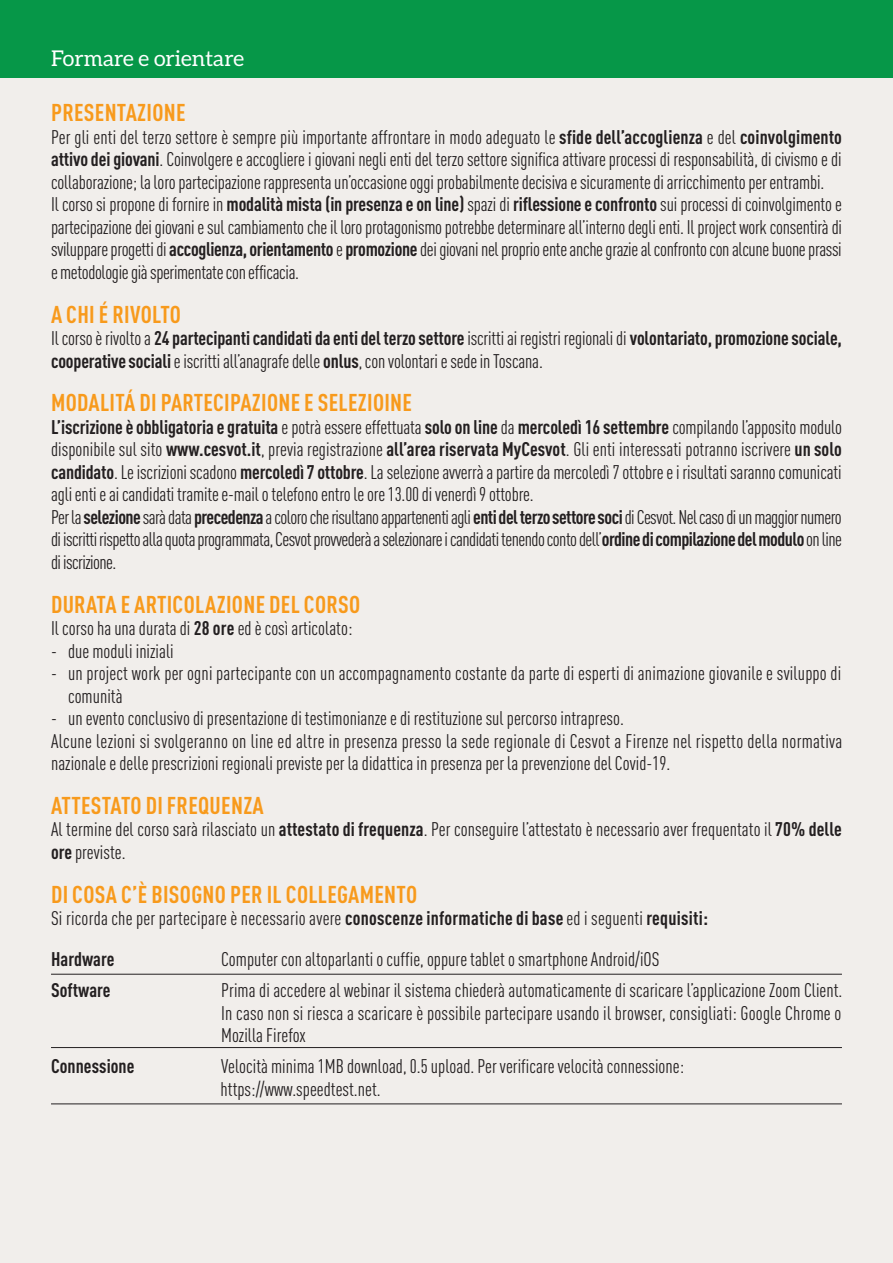
<style>
.page{position:relative;width:893px;height:1263px;background:#fff}
.page>*{position:absolute;margin:0;border:0;box-sizing:border-box;transform-origin:0 0}
.t1{font:700 condensed 24px "DIN Pro";letter-spacing:.015em;color:#f89a1c}
.t2{font:21.75px "Aleo";color:#fff}
.t3{font:condensed 19.5px/22.5px "DIN Pro";color:#231f20;text-align:justify}
.t4{font:700 condensed 19.5px "DIN Pro";letter-spacing:.005em;color:#231f20}
.s1{font-weight:700}
</style>
<div class="page">
<div style="left:0;top:60px;width:892px;height:1203px;background:#f1eeeb"></div>
<div style="left:0;top:0;width:893px;height:77px;background:#069748"></div>
<hr style="left:51px;top:974px;width:791px;height:1px;background:#231f20">
<hr style="left:51px;top:1047px;width:791px;height:1px;background:#231f20">
<hr style="left:51px;top:1103px;width:791px;height:1px;background:#231f20">
<p class="t2" style="left:51px;top:46px;width:195px">Formare e orientare</p>
<p class="t1" style="left:51px;top:95px;width:136px">PRESENTAZIONE</p>
<p class="t3" style="left:51px;top:124px;width:792px">Per gli enti del terzo settore è sempre più importante affrontare in modo adeguato le <span class="s1">sfide dell’accoglienza</span> e del <span class="s1">coinvolgimento attivo dei giovani</span>. Coinvolgere e accogliere i giovani negli enti del terzo settore significa attivare processi di responsabilità, di civismo e di collaborazione; la loro partecipazione rappresenta un’occasione oggi probabilmente decisiva e sicuramente di arricchimento per entrambi.</p>
<p class="t3" style="left:51px;top:192px;width:793px">Il corso si propone di fornire in <span class="s1">modalità mista (in presenza e on line)</span> spazi di <span class="s1">riflessione e confronto</span> sui processi di coinvolgimento e partecipazione dei giovani e sul cambiamento che il loro protagonismo potrebbe determinare all’interno degli enti. Il project work consentirà di sviluppare progetti di <span class="s1">accoglienza, orientamento</span> e <span class="s1">promozione</span> dei giovani nel proprio ente anche grazie al confronto con alcune buone prassi e metodologie già sperimentate con efficacia.</p>
<p class="t1" style="left:51px;top:296px;width:132px">A CHI É RIVOLTO</p>
<p class="t3" style="left:51px;top:325px;width:792px">Il corso è rivolto a <span class="s1">24 partecipanti candidati da enti del terzo settore</span> iscritti ai registri regionali di <span class="s1">volontariato, promozione sociale, cooperative sociali</span> e iscritti all’anagrafe delle <span class="s1">onlus</span>, con volontari e sede in Toscana.</p>
<p class="t1" style="left:51px;top:385px;width:363px">MODALITÁ DI PARTECIPAZIONE E SELEZIOINE</p>
<p class="t3" style="left:51px;top:414px;width:792px"><span class="s1">L’iscrizione è obbligatoria e gratuita</span> e potrà essere effettuata <span class="s1">solo on line</span> da <span class="s1">mercoledì 16 settembre</span> compilando l’apposito modulo disponibile sul sito <span class="s1">www.cesvot.it</span>, previa registrazione <span class="s1">all’area riservata MyCesvot</span>. Gli enti interessati potranno iscrivere <span class="s1">un solo candidato</span>. Le iscrizioni scadono <span class="s1">mercoledì 7 ottobre</span>. La selezione avverrà a partire da mercoledì 7 ottobre e i risultati saranno comunicati agli enti e ai candidati tramite e-mail o telefono entro le ore 13.00 di venerdì 9 ottobre.</p>
<p class="t3" style="left:51px;top:504px;width:792px">Per la <span class="s1">selezione</span> sarà data <span class="s1">precedenza</span> a coloro che risultano appartenenti agli <span class="s1">enti del terzo settore soci</span> di Cesvot. Nel caso di un maggior numero di iscritti rispetto alla quota programmata, Cesvot provvederà a selezionare i candidati tenendo conto dell’<span class="s1">ordine di compilazione del modulo</span> on line di iscrizione.</p>
<p class="t1" style="left:51px;top:586px;width:311px">DURATA E ARTICOLAZIONE DEL CORSO</p>
<p class="t3" style="left:51px;top:615px;width:303px">Il corso ha una durata di <span class="s1">28 ore</span> ed è così articolato:</p>
<p class="t3" style="left:51px;top:638px;width:124px">- due moduli iniziali</p>
<p class="t3" style="left:68px;top:660px;width:775px;text-indent:-17px">- un project work per ogni partecipante con un accompagnamento costante da parte di esperti di animazione giovanile e sviluppo di comunità</p>
<p class="t3" style="left:51px;top:705px;width:574px">- un evento conclusivo di presentazione di testimonianze e di restituzione sul percorso intrapreso.</p>
<p class="t3" style="left:51px;top:728px;width:793px">Alcune lezioni si svolgeranno on line ed altre in presenza presso la sede regionale di Cesvot a Firenze nel rispetto della normativa nazionale e delle prescrizioni regionali previste per la didattica in presenza per la prevenzione del Covid-19.</p>
<p class="t1" style="left:51px;top:787px;width:214px">ATTESTATO DI FREQUENZA</p>
<p class="t3" style="left:51px;top:817px;width:792px">Al termine del corso sarà rilasciato un <span class="s1">attestato di frequenza</span>. Per conseguire l’attestato è necessario aver frequentato il <span class="s1">70% delle ore</span> previste.</p>
<p class="t1" style="left:51px;top:876px;width:368px">DI COSA C’È BISOGNO PER IL COLLEGAMENTO</p>
<p class="t3" style="left:51px;top:905px;width:659px">Si ricorda che per partecipare è necessario avere <span class="s1">conoscenze informatiche di base</span> ed i seguenti <span class="s1">requisiti:</span></p>
<p class="t4" style="left:51px;top:945px;width:65px">Hardware</p>
<p class="t3" style="left:221px;top:947px;width:440px">Computer con altoparlanti o cuffie, oppure tablet o smartphone Android/iOS</p>
<p class="t4" style="left:51px;top:976px;width:61px">Software</p>
<p class="t3" style="left:221px;top:978px;width:623px">Prima di accedere al webinar il sistema chiederà automaticamente di scaricare l’applicazione Zoom Client.<br>In caso non si riesca a scaricare è possibile partecipare usando il browser, consigliati: Google Chrome o Mozilla Firefox</p>
<p class="t4" style="left:51px;top:1052px;width:85px">Connessione</p>
<p class="t3" style="left:221px;top:1054px;width:464px">Velocità minima 1MB download, 0.5 upload. Per verificare velocità connessione:</p>
<p class="t3" style="left:221px;top:1076px;width:162px">https://www.speedtest.net.</p>
</div>
